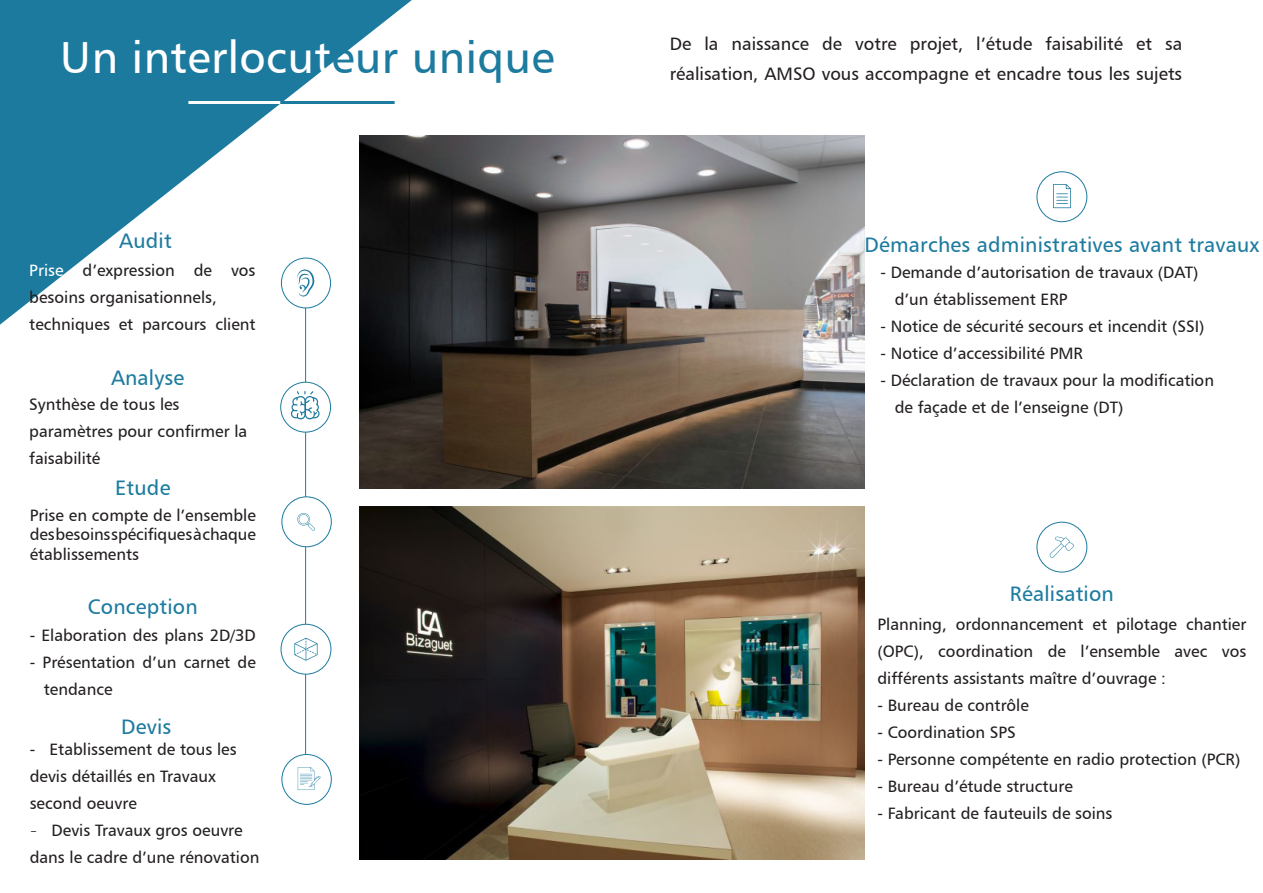
<style>
.page{position:relative;width:1263px;height:893px;background:#fff}
.page>*{position:absolute;margin:0;border:0;box-sizing:border-box;transform-origin:0 0}
.t1{font:45px "Humanist 777 BT Roman B";letter-spacing:.01em;color:#fff}
.t2{font:21px "Humanist 777 BT Roman B";letter-spacing:.01em;color:#1c7b9f}
.t3{font:18px "Humanist 777 BT Roman B";color:#231f20}
.t4{font:16.5px/27px "Humanist 777 BT Roman B";color:#231f20}
.s1{color:#1c7b9f}
.s2{color:#fff}
.s3{font-family:"Work Sans"}
</style>
<div class="page">
<hr style="left:305px;top:292px;width:1px;height:486px;background:#1c7b9f">
<svg style="left:0;top:0;width:412px;height:325px;fill:#1c7a9e"></svg>
<img style="left:359px;top:135px;width:505px;height:353px">
<hr style="left:217px;top:101px;width:178px;height:3px;background:#1c7b9f">
<div style="left:282px;top:754px;width:49px;height:50px;background:#fff;border-radius:50%"></div>
<div style="left:281px;top:754px;width:51px;height:51px;border:1px solid #1c7b9f;border-radius:50%"></div>
<svg style="left:298px;top:767px;width:23px;height:23px"></svg>
<svg style="left:1053px;top:184px;width:18px;height:24px"></svg>
<div style="left:1036px;top:171px;width:51px;height:51px;border:1px solid #1c7b9f;border-radius:50%"></div>
<div style="left:282px;top:497px;width:49px;height:50px;background:#fff;border-radius:50%"></div>
<div style="left:281px;top:496px;width:51px;height:51px;border:1px solid #1c7b9f;border-radius:50%"></div>
<svg style="left:297px;top:513px;width:18px;height:18px"></svg>
<div style="left:281px;top:258px;width:50px;height:50px;background:#fff;border-radius:50%"></div>
<svg style="left:297px;top:269px;width:17px;height:28px"></svg>
<div style="left:281px;top:258px;width:50px;height:50px;border:1px solid #1c7b9f;border-radius:50%"></div>
<div style="left:281px;top:624px;width:50px;height:50px;background:#fff;border-radius:50%"></div>
<div style="left:281px;top:624px;width:50px;height:50px;border:1px solid #1c7b9f;border-radius:50%"></div>
<svg style="left:294px;top:638px;width:24px;height:23px"></svg>
<div style="left:281px;top:382px;width:50px;height:50px;background:#fff;border-radius:50%"></div>
<svg style="left:290px;top:391px;width:30px;height:29px"></svg>
<div style="left:280px;top:382px;width:51px;height:50px;border:1px solid #1c7b9f;border-radius:50%"></div>
<div style="left:1036px;top:522px;width:51px;height:50px;border:1px solid #1c7b9f;border-radius:50%"></div>
<svg style="left:1049px;top:537px;width:25px;height:21px"></svg>
<hr style="left:188px;top:101px;width:92px;height:3px;background:#fff">
<img style="left:359px;top:506px;width:505px;height:353px">
<p class="t1" style="left:60px;top:30px;width:496px">Un interlocut<span class="s1">eur unique</span></p>
<p class="t3" style="left:670px;top:33px;width:514px">De la naissance de votre projet, l’étude faisabilité et sa</p>
<p class="t3" style="left:670px;top:63px;width:514px">réalisation, AMSO vous accompagne et encadre tous les sujets</p>
<p class="t2" style="left:119px;top:228px;width:54px">Audit</p>
<p class="t4" style="left:29px;top:256px;width:228px"><span class="s2">Prise</span> d’expression de vos</p>
<p class="t4" style="left:29px;top:283px;width:189px">besoins organisationnels,</p>
<p class="t4" style="left:29px;top:310px;width:228px">techniques et parcours client</p>
<p class="t2" style="left:111px;top:364px;width:75px">Analyse</p>
<p class="t4" style="left:29px;top:391px;width:219px">Synthèse de tous les paramètres pour confirmer la faisabilité</p>
<p class="t2" style="left:115px;top:475px;width:57px">Etude</p>
<p class="t4" style="left:30px;top:505px;width:228px;line-height:19.5px">Prise en compte de l’ensemble des besoins spécifiques à chaque</p>
<p class="t4" style="left:30px;top:540px;width:111px">établissements</p>
<p class="t2" style="left:88px;top:593px;width:112px">Conception</p>
<p class="t4" style="left:30px;top:621px;width:228px">- Elaboration des plans 2D/3D</p>
<p class="t4" style="left:30px;top:648px;width:228px">- Présentation d’un carnet de</p>
<p class="t4" style="left:44px;top:675px;width:70px">tendance</p>
<p class="t2" style="left:121px;top:714px;width:52px">Devis</p>
<p class="t4" style="left:30px;top:735px;width:208px">- Etablissement de tous les devis détaillés en Travaux</p>
<p class="t4" style="left:30px;top:789px;width:109px">second oeuvre</p>
<p class="t4" style="left:30px;top:816px;width:231px"><span class="s3">-</span> Devis Travaux gros oeuvre dans le cadre d’une rénovation</p>
<p class="t2" style="left:864px;top:231px;width:396px">Démarches administratives avant travaux</p>
<p class="t4" style="left:880px;top:258px;width:319px">- Demande d’autorisation de travaux (DAT)</p>
<p class="t4" style="left:895px;top:285px;width:174px">d’un établissement ERP</p>
<p class="t4" style="left:880px;top:312px;width:325px">- Notice de sécurité secours et incendit (SSI)</p>
<p class="t4" style="left:880px;top:339px;width:204px">- Notice d’accessibilité PMR</p>
<p class="t4" style="left:880px;top:366px;width:335px">- Déclaration de travaux pour la modification</p>
<p class="t4" style="left:895px;top:393px;width:230px">de façade et de l’enseigne (DT)</p>
<p class="t2" style="left:1010px;top:581px;width:105px">Réalisation</p>
<p class="t4" style="left:877px;top:610px;width:370px">Planning, ordonnancement et pilotage chantier (OPC), coordination de l’ensemble avec vos</p>
<p class="t4" style="left:877px;top:664px;width:290px">différents assistants maître d’ouvrage :</p>
<p class="t4" style="left:877px;top:691px;width:153px">- Bureau de contrôle</p>
<p class="t4" style="left:877px;top:718px;width:140px">- Coordination SPS</p>
<p class="t4" style="left:877px;top:745px;width:364px">- Personne compétente en radio protection (PCR)</p>
<p class="t4" style="left:877px;top:772px;width:197px">- Bureau d’étude structure</p>
<p class="t4" style="left:877px;top:799px;width:237px">- Fabricant de fauteuils de soins</p>
</div>
